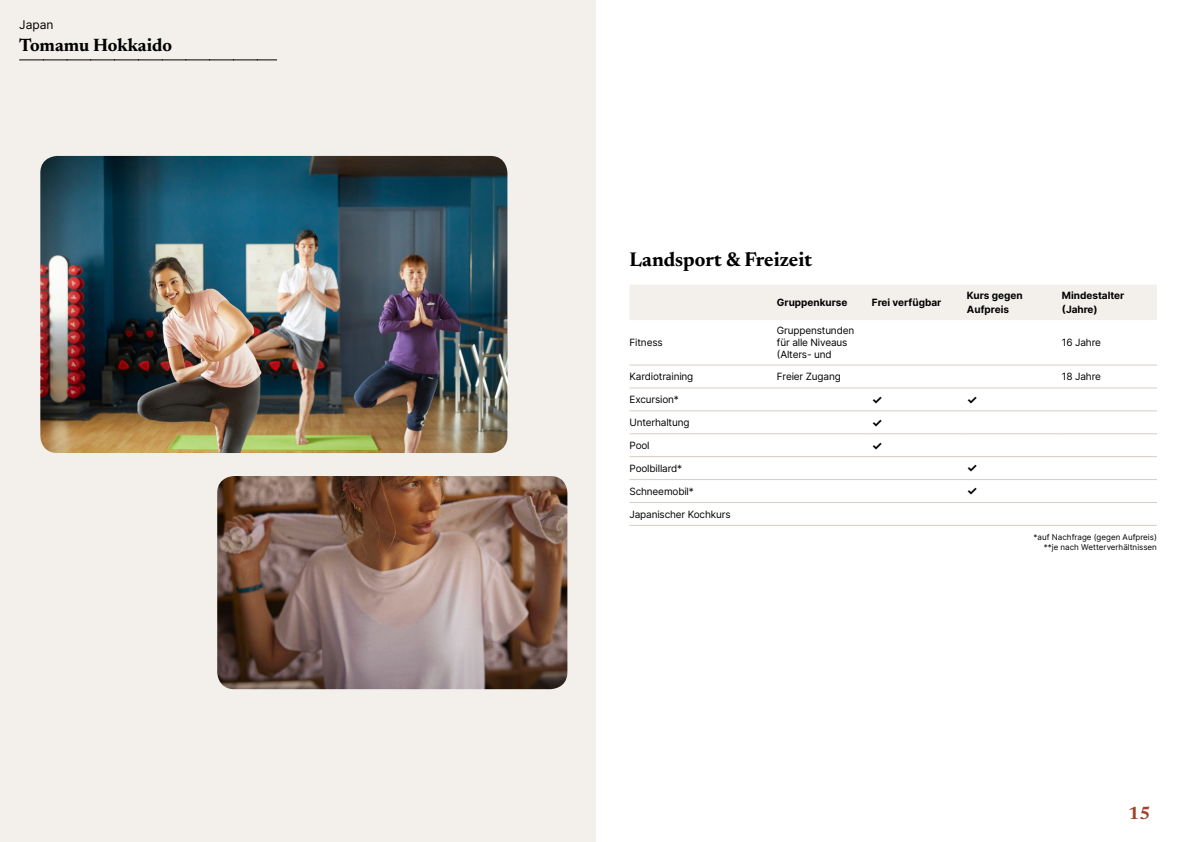
<style>
.page{position:relative;width:1191px;height:842px;background:#fff}
.page>*{position:absolute;margin:0;border:0;box-sizing:border-box;transform-origin:0 0}
.t1{font:700 20px "Newsreader 24 pt";color:#000}
.t2{font:700 18px "Newsreader 24 pt";color:#000}
.t3{font:700 18px "Newsreader 24 pt";color:#9d432c}
.t4{font:700 12px "Inter";color:#000}
.t5{font:12px "Inter";color:#000}
.t6{font:10px/12px "Inter";letter-spacing:-.015em;color:#000}
.t7{font:700 10px/14px "Inter";color:#000}
.t8{font:8px/9.6px "Inter";color:#000;text-align:right}
</style>
<div class="page">
<div style="left:0;top:0;width:595px;height:842px;background:#f3f0ec"></div>
<img style="left:40px;top:156px;width:467px;height:297px">
<img style="left:217px;top:476px;width:350px;height:213px">
<svg style="left:20px;top:60px;width:257px;height:1px"></svg>
<div style="left:630px;top:285px;width:527px;height:35px;background:#f3f0ec"></div>
<hr style="left:629px;top:365px;width:148px;height:1px;background:#d7cdc1">
<hr style="left:777px;top:365px;width:95px;height:1px;background:#d7cdc1">
<hr style="left:872px;top:365px;width:95px;height:1px;background:#d7cdc1">
<hr style="left:967px;top:365px;width:95px;height:1px;background:#d7cdc1">
<hr style="left:1062px;top:365px;width:95px;height:1px;background:#d7cdc1">
<hr style="left:629px;top:387px;width:148px;height:1px;background:#d7cdc1">
<hr style="left:777px;top:387px;width:95px;height:1px;background:#d7cdc1">
<hr style="left:872px;top:387px;width:95px;height:1px;background:#d7cdc1">
<hr style="left:967px;top:387px;width:95px;height:1px;background:#d7cdc1">
<hr style="left:1062px;top:387px;width:95px;height:1px;background:#d7cdc1">
<hr style="left:629px;top:410px;width:148px;height:1px;background:#d7cdc1">
<hr style="left:777px;top:410px;width:95px;height:1px;background:#d7cdc1">
<hr style="left:872px;top:410px;width:95px;height:1px;background:#d7cdc1">
<hr style="left:967px;top:410px;width:95px;height:1px;background:#d7cdc1">
<hr style="left:1062px;top:410px;width:95px;height:1px;background:#d7cdc1">
<hr style="left:629px;top:433px;width:148px;height:1px;background:#d7cdc1">
<hr style="left:777px;top:433px;width:95px;height:1px;background:#d7cdc1">
<hr style="left:872px;top:433px;width:95px;height:1px;background:#d7cdc1">
<hr style="left:967px;top:433px;width:95px;height:1px;background:#d7cdc1">
<hr style="left:1062px;top:433px;width:95px;height:1px;background:#d7cdc1">
<hr style="left:629px;top:456px;width:148px;height:1px;background:#d7cdc1">
<hr style="left:777px;top:456px;width:95px;height:1px;background:#d7cdc1">
<hr style="left:872px;top:456px;width:95px;height:1px;background:#d7cdc1">
<hr style="left:967px;top:456px;width:95px;height:1px;background:#d7cdc1">
<hr style="left:1062px;top:456px;width:95px;height:1px;background:#d7cdc1">
<hr style="left:629px;top:479px;width:148px;height:1px;background:#d7cdc1">
<hr style="left:777px;top:479px;width:95px;height:1px;background:#d7cdc1">
<hr style="left:872px;top:479px;width:95px;height:1px;background:#d7cdc1">
<hr style="left:967px;top:479px;width:95px;height:1px;background:#d7cdc1">
<hr style="left:1062px;top:479px;width:95px;height:1px;background:#d7cdc1">
<hr style="left:629px;top:502px;width:148px;height:1px;background:#d7cdc1">
<hr style="left:777px;top:502px;width:95px;height:1px;background:#d7cdc1">
<hr style="left:872px;top:502px;width:95px;height:1px;background:#d7cdc1">
<hr style="left:967px;top:502px;width:95px;height:1px;background:#d7cdc1">
<hr style="left:1062px;top:502px;width:95px;height:1px;background:#d7cdc1">
<hr style="left:629px;top:525px;width:148px;height:1px;background:#d7cdc1">
<hr style="left:777px;top:525px;width:95px;height:1px;background:#d7cdc1">
<hr style="left:872px;top:525px;width:95px;height:1px;background:#d7cdc1">
<hr style="left:967px;top:525px;width:95px;height:1px;background:#d7cdc1">
<hr style="left:1062px;top:525px;width:95px;height:1px;background:#d7cdc1">
<p class="t5" style="left:19px;top:15px;width:36px">Japan</p>
<h2 class="t2" style="left:19px;top:32px;width:154px">Tomamu Hokkaido</h2>
<h1 class="t1" style="left:629px;top:246px;width:184px">Landsport &amp; Freizeit</h1>
<p class="t7" style="left:777px;top:295px;width:72px">Gruppenkurse</p>
<p class="t7" style="left:872px;top:295px;width:71px">Frei verfügbar</p>
<p class="t7" style="left:967px;top:288px;width:57px">Kurs gegen<br>Aufpreis</p>
<p class="t7" style="left:1062px;top:288px;width:64px">Mindestalter (Jahre)</p>
<p class="t6" style="left:629px;top:336px;width:35px">Fitness</p>
<p class="t6" style="left:777px;top:324px;width:79px">Gruppenstunden für alle Niveaus (Alters- und</p>
<p class="t6" style="left:1062px;top:336px;width:40px">16 Jahre</p>
<p class="t6" style="left:629px;top:370px;width:65px">Kardiotraining</p>
<p class="t6" style="left:777px;top:370px;width:65px">Freier Zugang</p>
<p class="t6" style="left:1062px;top:370px;width:40px">18 Jahre</p>
<p class="t6" style="left:629px;top:393px;width:51px">Excursion*</p>
<p class="t4" style="left:872px;top:391px;width:12px">✓</p>
<p class="t4" style="left:967px;top:391px;width:12px">✓</p>
<p class="t6" style="left:629px;top:416px;width:62px">Unterhaltung</p>
<p class="t4" style="left:872px;top:414px;width:12px">✓</p>
<p class="t6" style="left:629px;top:439px;width:22px">Pool</p>
<p class="t4" style="left:872px;top:436px;width:12px">✓</p>
<p class="t6" style="left:629px;top:462px;width:54px">Poolbillard*</p>
<p class="t4" style="left:967px;top:459px;width:12px">✓</p>
<p class="t6" style="left:629px;top:485px;width:66px">Schneemobil*</p>
<p class="t4" style="left:967px;top:482px;width:12px">✓</p>
<p class="t6" style="left:629px;top:508px;width:103px">Japanischer Kochkurs</p>
<p class="t8" style="left:1033px;top:532px;width:125px">*auf Nachfrage (gegen Aufpreis) **je nach Wetterverhältnissen</p>
<h2 class="t3" style="left:1128px;top:800px;width:24px">15</h2>
</div>
